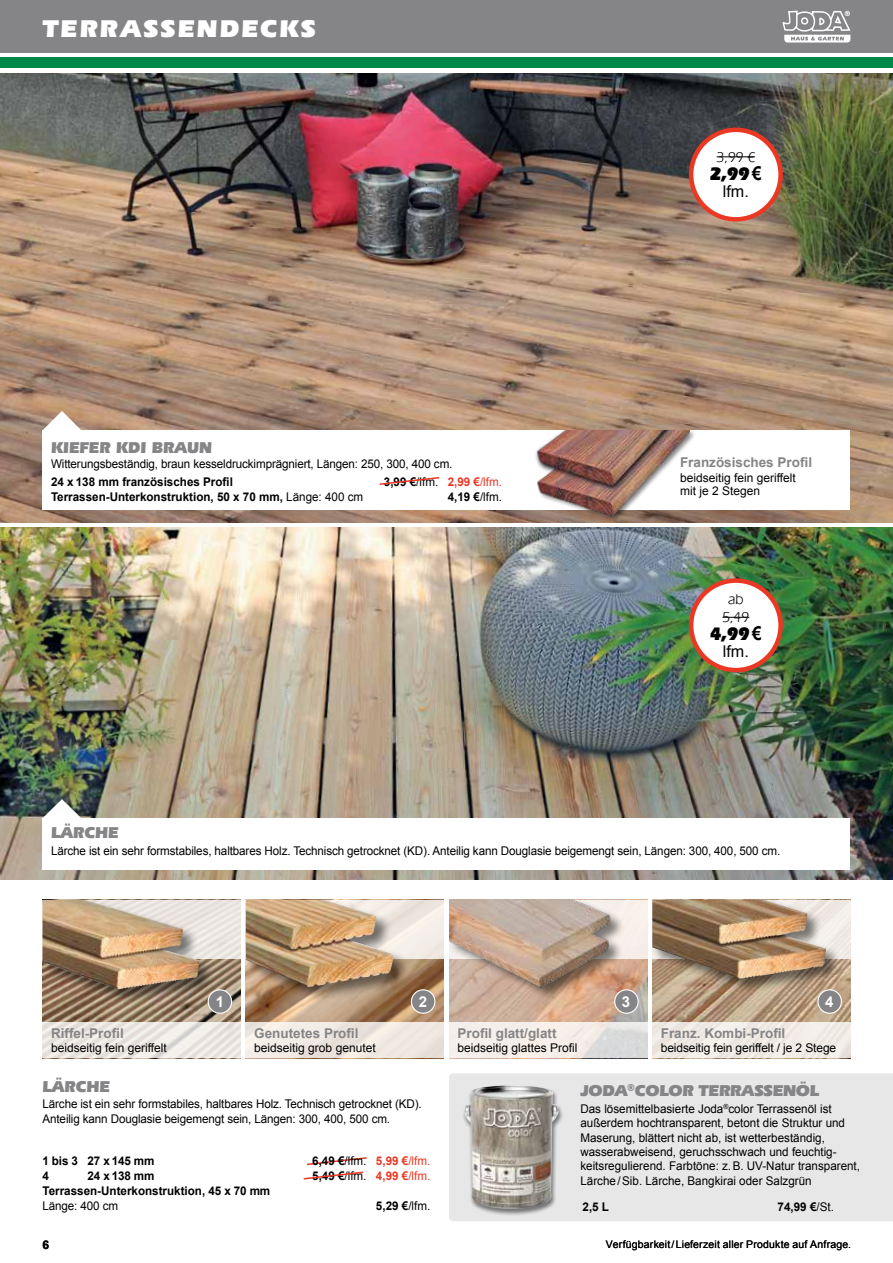
<style>
.page{position:relative;width:893px;height:1263px;background:#fff}
.page>*{position:absolute;margin:0;border:0;box-sizing:border-box;transform-origin:0 0}
.t1{font:900 25.5px "Eras IT Cby BT";letter-spacing:.085em;color:#fff}
.t2{font:900 19.05px "Eras IT Cby BT";color:#000;scale:.9 1}
.t3{font:900 16.5px "Eras IT Cby BT";color:#858486;scale:.96 1}
.t4{font:900 16.5px "Eras IT Cby BT";letter-spacing:-.02em;color:#858486}
.t5{font:16.2px "Arial";color:#000}
.t6{font:700 15px "Arial";color:#fff}
.t7{font:14.85px/17.7px "Eras IT Cby BT";color:#000;text-align:center}
.t8{font:700 13.5px "Arial";color:#858486}
.t9{font:12px/14.4px "Arial";color:#000}
.t10{font:700 12px "Arial";color:#000}
.t11{font:10.5px "Arial";letter-spacing:.015em;color:#000}
.s1{font-weight:400}
.s2{color:#eb3824}
.s3{font-weight:400;color:#eb3824}
.s4{font-family:"Arial";font-weight:700}
</style>
<div class="page">
<img style="left:0;top:527px;width:893px;height:352px">
<img style="left:0;top:73px;width:893px;height:449px">
<img style="left:43px;top:959px;width:198px;height:63px">
<img style="left:246px;top:959px;width:198px;height:63px">
<img style="left:449px;top:959px;width:198px;height:63px">
<img style="left:652px;top:959px;width:198px;height:63px">
<div style="left:449px;top:1073px;width:444px;height:148px;background:#e7e7e8"></div>
<div style="left:652px;top:900px;width:198px;height:59px;background:#f1ece7"></div>
<div style="left:449px;top:900px;width:198px;height:59px;background:#f8f0ea"></div>
<div style="left:246px;top:900px;width:198px;height:59px;background:linear-gradient(to bottom,#f0e9e2,#f3eee8)"></div>
<div style="left:43px;top:900px;width:198px;height:59px;background:#ebe6e1"></div>
<div style="left:43px;top:430px;width:807px;height:80px;background:#fff"></div>
<div style="left:534px;top:429px;width:162px;height:93px;background:#000;opacity:.5"></div>
<img style="left:521px;top:430px;width:168px;height:93px">
<div style="left:245px;top:899px;width:164px;height:104px;background:#000;opacity:.5"></div>
<img style="left:246px;top:900px;width:147px;height:87px">
<div style="left:42px;top:899px;width:174px;height:106px;background:#000;opacity:.5"></div>
<img style="left:43px;top:900px;width:157px;height:89px">
<div style="left:651px;top:899px;width:190px;height:95px;background:#000;opacity:.5"></div>
<img style="left:652px;top:900px;width:174px;height:78px">
<div style="left:448px;top:899px;width:177px;height:102px;background:#000;opacity:.5"></div>
<img style="left:449px;top:900px;width:177px;height:91px">
<div style="left:462px;top:1085px;width:102px;height:131px;background:#000;opacity:.5"></div>
<img style="left:464px;top:1085px;width:95px;height:124px">
<div style="left:43px;top:818px;width:807px;height:51px;background:#fff"></div>
<svg style="left:43px;top:1022px;width:198px;height:36px;background:#eae6e2"></svg>
<div style="left:246px;top:1022px;width:198px;height:36px;background:linear-gradient(to right,#f3ece7,#ece4dc)"></div>
<svg style="left:449px;top:1022px;width:198px;height:36px;background:#efe9e6"></svg>
<div style="left:652px;top:1022px;width:198px;height:36px;background:#f1ebe5"></div>
<div style="left:208px;top:990px;width:24px;height:23px;background:#858486;border-radius:50%"></div>
<div style="left:208px;top:989px;width:24px;height:25px;border:1px solid #fff;border-radius:50%"></div>
<div style="left:615px;top:990px;width:23px;height:23px;background:#858486;border-radius:50%"></div>
<div style="left:614px;top:989px;width:25px;height:25px;border:1px solid #fff;border-radius:50%"></div>
<div style="left:411px;top:990px;width:24px;height:23px;background:#858486;border-radius:50%"></div>
<div style="left:411px;top:989px;width:24px;height:25px;border:1px solid #fff;border-radius:50%"></div>
<div style="left:818px;top:990px;width:23px;height:23px;background:#858486;border-radius:50%"></div>
<div style="left:817px;top:989px;width:25px;height:25px;border:1px solid #fff;border-radius:50%"></div>
<div style="left:0;top:0;width:893px;height:53px;background:#858486"></div>
<div style="left:0;top:58px;width:893px;height:10px;background:#008849"></div>
<svg style="left:782px;top:11px;width:68px;height:32px"></svg>
<svg style="left:43px;top:799px;width:38px;height:19px"></svg>
<svg style="left:43px;top:411px;width:38px;height:19px"></svg>
<div style="left:691px;top:130px;width:90px;height:89px;background:#fff;border-radius:50%"></div>
<div style="left:689px;top:128px;width:94px;height:94px;border:4px solid #eb3824;border-radius:50%"></div>
<hr style="left:717px;top:156px;width:38px;height:1px;background:#000">
<div style="left:691px;top:581px;width:90px;height:89px;background:#fff;border-radius:50%"></div>
<div style="left:689px;top:578px;width:94px;height:94px;border:4px solid #eb3824;border-radius:50%"></div>
<svg style="left:722px;top:617px;width:27px;height:1px"></svg>
<svg style="left:379px;top:477px;width:61px;height:8px"></svg>
<svg style="left:303px;top:1157px;width:64px;height:23px"></svg>
<h1 class="t1" style="left:43px;top:12px;width:275px">TERRASSENDECKS</h1>
<h3 class="t3" style="left:51px;top:437px;width:169px">KIEFER KDI BRAUN</h3>
<p class="t9" style="left:51px;top:456px;width:403px">Witterungsbeständig, braun kesseldruckimprägniert, Längen: 250, 300, 400 cm.</p>
<p class="t10" style="left:51px;top:473px;width:183px">24 x 138 mm französisches Profil</p>
<p class="t10" style="left:384px;top:473px;width:120px">3,99 €<span class="s1">/lfm.</span> <span class="s2">2,99 €</span><span class="s3">/lfm.</span></p>
<p class="t10" style="left:51px;top:489px;width:314px">Terrassen-Unterkonstruktion, 50 x 70 mm, <span class="s1">Länge: 400 cm</span></p>
<p class="t10" style="left:448px;top:489px;width:56px">4,19 €<span class="s1">/lfm.</span></p>
<p class="t7" style="left:717px;top:148px;width:40px">3,99 ¤</p>
<h2 class="t2" style="left:710px;top:162px;width:58px">2,99<span class="s4">€</span></h2>
<h3 class="t5" style="left:723px;top:181px;width:28px">lfm.</h3>
<p class="t8" style="left:680px;top:454px;width:134px">Französisches Profil</p>
<p class="t9" style="left:680px;top:471px;width:117px;line-height:13.2px">beidseitig fein geriffelt mit je 2 Stegen</p>
<p class="t7" style="left:722px;top:590px;width:28px">ab<br>5,49</p>
<h2 class="t2" style="left:710px;top:622px;width:58px">4,99<span class="s4">€</span></h2>
<h3 class="t5" style="left:723px;top:641px;width:28px">lfm.</h3>
<h3 class="t3" style="left:51px;top:823px;width:72px">LÄRCHE</h3>
<p class="t9" style="left:51px;top:844px;width:731px">Lärche ist ein sehr formstabiles, haltbares Holz. Technisch getrocknet (KD). Anteilig kann Douglasie beigemengt sein, Längen: 300, 400, 500 cm.</p>
<p class="t8" style="left:51px;top:1024px;width:74px">Riffel-Profil</p>
<p class="t9" style="left:51px;top:1040px;width:117px">beidseitig fein geriffelt</p>
<p class="t6" style="left:216px;top:992px;width:10px">1</p>
<p class="t6" style="left:419px;top:992px;width:10px">2</p>
<p class="t6" style="left:622px;top:992px;width:10px">3</p>
<p class="t6" style="left:825px;top:992px;width:10px">4</p>
<p class="t8" style="left:254px;top:1024px;width:106px">Genutetes Profil</p>
<p class="t9" style="left:254px;top:1040px;width:123px">beidseitig grob genutet</p>
<p class="t8" style="left:458px;top:1024px;width:101px">Profil glatt/glatt</p>
<p class="t9" style="left:458px;top:1040px;width:122px">beidseitig glattes Profil</p>
<p class="t8" style="left:661px;top:1024px;width:126px">Franz. Kombi-Profil</p>
<p class="t9" style="left:661px;top:1040px;width:177px">beidseitig fein geriffelt / je 2 Stege</p>
<h3 class="t3" style="left:43px;top:1076px;width:72px">LÄRCHE</h3>
<p class="t9" style="left:43px;top:1097px;width:381px">Lärche ist ein sehr formstabiles, haltbares Holz. Technisch getrocknet (KD).<br>Anteilig kann Douglasie beigemengt sein, Längen: 300, 400, 500 cm.</p>
<p class="t10" style="left:43px;top:1152px;width:113px">1 bis 3 27 x 145 mm</p>
<p class="t10" style="left:312px;top:1152px;width:120px">6,49 €<span class="s1">/lfm.</span> <span class="s2">5,99 €</span><span class="s3">/lfm.</span></p>
<p class="t10" style="left:43px;top:1168px;width:8px">4</p>
<p class="t10" style="left:88px;top:1168px;width:68px">24 x 138 mm</p>
<p class="t10" style="left:312px;top:1168px;width:120px">5,49 €<span class="s1">/lfm.</span> <span class="s2">4,99 €</span><span class="s3">/lfm.</span></p>
<p class="t10" style="left:43px;top:1183px;width:229px">Terrassen-Unterkonstruktion, 45 x 70 mm</p>
<p class="t9" style="left:43px;top:1198px;width:77px">Länge: 400 cm</p>
<p class="t10" style="left:376px;top:1197px;width:56px">5,29 €<span class="s1">/lfm.</span></p>
<h3 class="t4" style="left:580px;top:1080px;width:240px">JODA<sup>®</sup>COLOR TERRASSENÖL</h3>
<p class="t9" style="left:580px;top:1101px;width:281px">Das lösemittelbasierte Joda<sup>®</sup>color Terrassenöl ist außerdem hochtransparent, betont die Struktur und Maserung, blättert nicht ab, ist wetterbeständig, wasserabweisend, geruchsschwach und feuchtig&shy;keitsregulierend. Farbtöne: z.B. UV-Natur transparent, Lärche/Sib. Lärche, Bangkirai oder Salzgrün</p>
<p class="t10" style="left:583px;top:1199px;width:28px">2,5 L</p>
<p class="t10" style="left:778px;top:1199px;width:58px">74,99 €<span class="s1">/St.</span></p>
<p class="t10" style="left:43px;top:1236px;width:8px">6</p>
<p class="t11" style="left:606px;top:1237px;width:247px">Verfügbarkeit/Lieferzeit aller Produkte auf Anfrage.</p>
</div>
